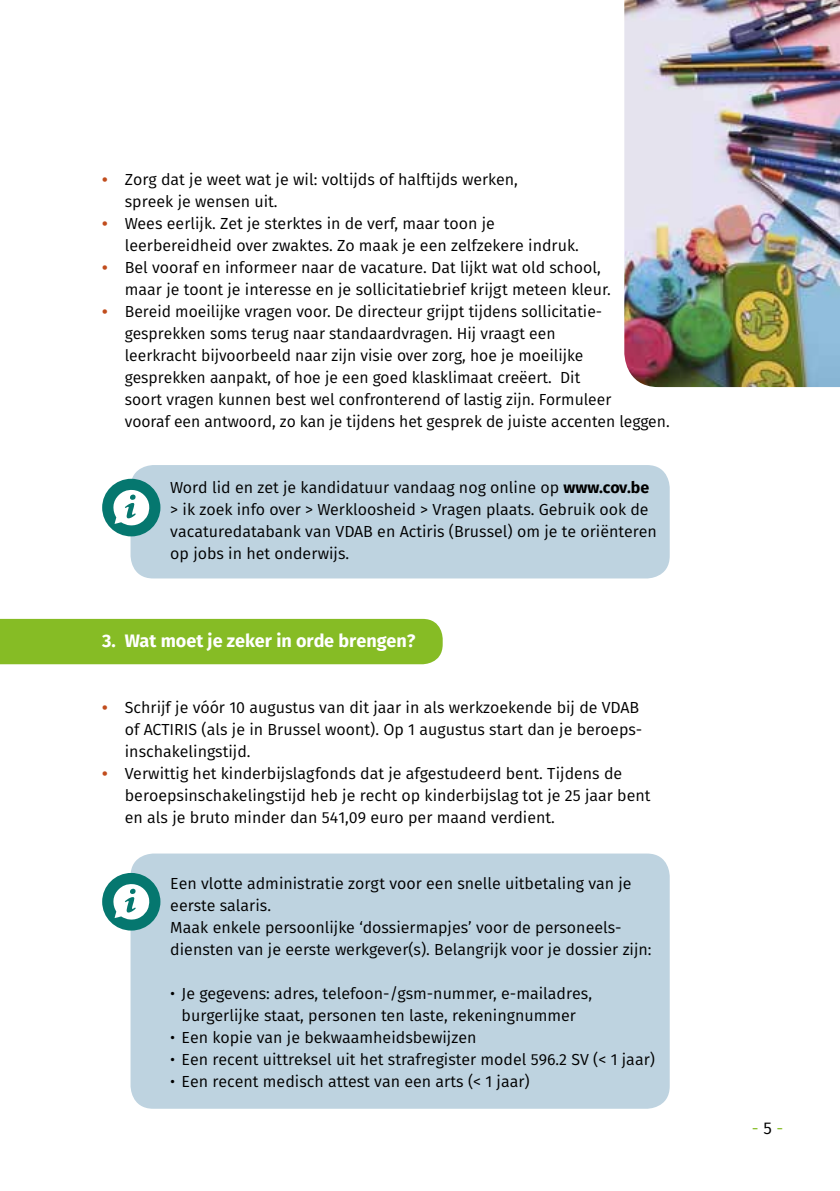
<style>
.page{position:relative;width:840px;height:1191px;background:#fff}
.page>*{position:absolute;margin:0;border:0;box-sizing:border-box;transform-origin:0 0}
.t1{font:700 18px "Fira Sans";color:#fff}
.t2{font:17px "Fira Sans";color:#86bc25}
.t3{font:16px/22px "Fira Sans";color:#000}
.s1{font-weight:700;color:#c14d1d}
.s2{font-weight:700}
.s3{color:#000}
</style>
<div class="page">
<div style="left:130px;top:465px;width:539px;height:113px;background:#bed3e0;border-radius:23px"></div>
<div style="left:130px;top:853px;width:539px;height:255px;background:#bed3e0;border-radius:23px"></div>
<div style="left:0;top:619px;width:442px;height:45px;background:#86bc25"></div>
<div style="left:102px;top:479px;width:58px;height:57px;background:#05776f;border-radius:50%"></div>
<svg style="left:113px;top:489px;width:36px;height:37px"></svg>
<div style="left:102px;top:873px;width:58px;height:57px;background:#05776f;border-radius:50%"></div>
<svg style="left:113px;top:884px;width:36px;height:36px"></svg>
<img style="left:624px;top:0;width:215px;height:387px">
<p class="t3" style="left:125px;top:168px;width:394px;text-indent:-23px"><span class="s1">•</span> Zorg dat je weet wat je wil: voltijds of halftijds werken, spreek je wensen uit.</p>
<p class="t3" style="left:125px;top:212px;width:455px;text-indent:-23px"><span class="s1">•</span> Wees eerlijk. Zet je sterktes in de verf, maar toon je leerbereidheid over zwaktes. Zo maak je een zelfzekere indruk.</p>
<p class="t3" style="left:125px;top:256px;width:487px;text-indent:-23px"><span class="s1">•</span> Bel vooraf en informeer naar de vacature. Dat lijkt wat old school, maar je toont je interesse en je sollicitatiebrief krijgt meteen kleur.</p>
<p class="t3" style="left:125px;top:300px;width:546px;text-indent:-23px"><span class="s1">•</span> Bereid moeilijke vragen voor. De directeur grijpt tijdens sollicitatie&shy;gesprekken soms terug naar standaardvragen. Hij vraagt een<br>leerkracht bijvoorbeeld naar zijn visie over zorg, hoe je moeilijke<br>gesprekken aanpakt, of hoe je een goed klasklimaat creëert. Dit<br>soort vragen kunnen best wel confronterend of lastig zijn. Formuleer<br>vooraf een antwoord, zo kan je tijdens het gesprek de juiste accenten leggen.</p>
<p class="t3" style="left:170px;top:476px;width:488px">Word lid en zet je kandidatuur vandaag nog online op <span class="s2">www.cov.be </span>&gt; ik zoek info over &gt; Werkloosheid &gt; Vragen plaats. Gebruik ook de vacaturedatabank van VDAB en Actiris (Brussel) om je te oriënteren op jobs in het onderwijs.</p>
<p class="t1" style="left:102px;top:628px;width:314px">3. Wat moet je zeker in orde brengen?</p>
<p class="t3" style="left:125px;top:696px;width:518px;text-indent:-23px"><span class="s1">•</span> Schrijf je vóór 10 augustus van dit jaar in als werkzoekende bij de VDAB of ACTIRIS (als je in Brussel woont). Op 1 augustus start dan je beroeps&shy;inschakelingstijd.</p>
<p class="t3" style="left:125px;top:762px;width:527px;text-indent:-23px"><span class="s1">•</span> Verwittig het kinderbijslagfonds dat je afgestudeerd bent. Tijdens de beroepsinschakelingstijd heb je recht op kinderbijslag tot je 25 jaar bent en als je bruto minder dan 541,09 euro per maand verdient.</p>
<p class="t3" style="left:170px;top:872px;width:482px">Een vlotte administratie zorgt voor een snelle uitbetaling van je eerste salaris.<br>Maak enkele persoonlijke ‘dossiermapjes’ voor de personeels&shy;diensten van je eerste werkgever(s). Belangrijk voor je dossier zijn:</p>
<p class="t3" style="left:170px;top:982px;width:423px;text-align:center">• Je gegevens: adres, telefoon-/gsm-nummer, e-mailadres, burgerlijke staat, personen ten laste, rekeningnummer</p>
<p class="t3" style="left:170px;top:1026px;width:307px">• Een kopie van je bekwaamheidsbewijzen</p>
<p class="t3" style="left:170px;top:1048px;width:486px">• Een recent uittreksel uit het strafregister model 596.2 SV (&lt; 1 jaar)</p>
<p class="t3" style="left:170px;top:1070px;width:361px">• Een recent medisch attest van een arts (&lt; 1 jaar)</p>
<p class="t2" style="left:751px;top:1116px;width:33px">- <span class="s3">5</span> -</p>
</div>
